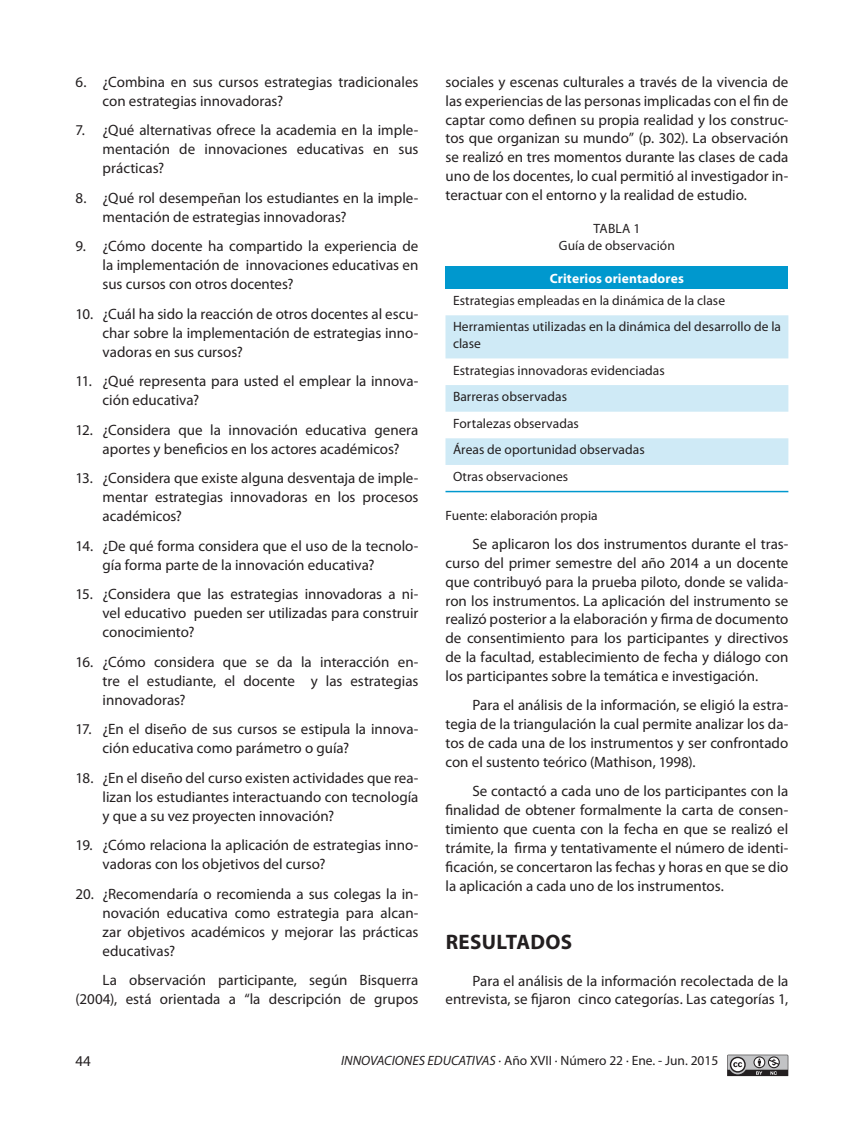
<style>
.page{position:relative;width:864px;height:1134px;background:#fff}
.page>*{position:absolute;margin:0;border:0;box-sizing:border-box;transform-origin:0 0}
._03-Subtitulo_1{font:700 21px "Myriad Pro";letter-spacing:.01em;color:#231f20}
._01-Texto_Normal{font:15px/19px "Myriad Pro";color:#231f20;text-align:justify}
._06-Cuadro_Contenido{font:13.5px/16.5px "Myriad Pro";letter-spacing:.005em;color:#231f20}
._06_1-Cuadro_Pie{font:13.5px "Myriad Pro";letter-spacing:.005em;color:#231f20}
._06-Cuadro_Contenido-2{font:700 13.5px "Myriad Pro";letter-spacing:.01em;color:#fff}
._05-Cuadro_Título{font:13.5px "Myriad Pro";letter-spacing:.005em;color:#231f20}
._05_1-Cuadro_Número{font:13.5px "Myriad Pro";letter-spacing:.02em;color:#231f20}
.s1{font-style:italic}
</style>
<div class="page">
<svg style="left:727px;top:1055px;width:61px;height:21px"></svg>
<div style="left:446px;top:267px;width:342px;height:22px;background:#0098ce"></div>
<svg style="left:446px;top:315px;width:342px;height:150px;fill:#cfeaf6"></svg>
<hr style="left:446px;top:491px;width:342px;height:1px;background:#0098ce">
<p class="_01-Texto_Normal" style="left:103px;top:72px;width:317px;text-indent:-27px">6. ¿Combina en sus cursos estrategias tradicionales con estrategias innovadoras?</p>
<p class="_01-Texto_Normal" style="left:103px;top:121px;width:317px;text-indent:-27px">7. ¿Qué alternativas ofrece la academia en la imple&shy;mentación de innovaciones educativas en sus prácticas?</p>
<p class="_01-Texto_Normal" style="left:103px;top:188px;width:317px;text-indent:-27px">8. ¿Qué rol desempeñan los estudiantes en la imple&shy;mentación de estrategias innovadoras?</p>
<p class="_01-Texto_Normal" style="left:103px;top:237px;width:317px;text-indent:-27px">9. ¿Cómo docente ha compartido la experiencia de la implementación de innovaciones educativas en sus cursos con otros docentes?</p>
<p class="_01-Texto_Normal" style="left:103px;top:304px;width:317px;text-indent:-27px">10. ¿Cuál ha sido la reacción de otros docentes al escu&shy;char sobre la implementación de estrategias inno&shy;vadoras en sus cursos?</p>
<p class="_01-Texto_Normal" style="left:103px;top:372px;width:317px;text-indent:-27px">11. ¿Qué representa para usted el emplear la innova&shy;ción educativa?</p>
<p class="_01-Texto_Normal" style="left:76px;top:420px;width:344px;text-align:center">12. ¿Considera que la innovación educativa genera aportes y beneficios en los actores académicos?</p>
<p class="_01-Texto_Normal" style="left:103px;top:469px;width:317px;text-indent:-27px">13. ¿Considera que existe alguna desventaja de imple&shy;mentar estrategias innovadoras en los procesos académicos?</p>
<p class="_01-Texto_Normal" style="left:103px;top:536px;width:317px;text-indent:-27px">14. ¿De qué forma considera que el uso de la tecnolo&shy;gía forma parte de la innovación educativa?</p>
<p class="_01-Texto_Normal" style="left:103px;top:585px;width:317px;text-indent:-27px">15. ¿Considera que las estrategias innovadoras a ni&shy;vel educativo pueden ser utilizadas para construir conocimiento?</p>
<p class="_01-Texto_Normal" style="left:103px;top:652px;width:317px;text-indent:-27px">16. ¿Cómo considera que se da la interacción en&shy;tre el estudiante, el docente y las estrategias innovadoras?</p>
<p class="_01-Texto_Normal" style="left:103px;top:720px;width:317px;text-indent:-27px">17. ¿En el diseño de sus cursos se estipula la innova&shy;ción educativa como parámetro o guía?</p>
<p class="_01-Texto_Normal" style="left:103px;top:768px;width:317px;text-indent:-27px">18. ¿En el diseño del curso existen actividades que rea&shy;lizan los estudiantes interactuando con tecnología y que a su vez proyecten innovación?</p>
<p class="_01-Texto_Normal" style="left:103px;top:836px;width:317px;text-indent:-27px">19. ¿Cómo relaciona la aplicación de estrategias inno&shy;vadoras con los objetivos del curso?</p>
<p class="_01-Texto_Normal" style="left:103px;top:884px;width:317px;text-indent:-27px">20. ¿Recomendaría o recomienda a sus colegas la in&shy;novación educativa como estrategia para alcan&shy;zar objetivos académicos y mejorar las prácticas educativas?</p>
<p class="_01-Texto_Normal" style="left:76px;top:971px;width:344px;text-align:right">La observación participante, según Bisquerra (2004), está orientada a “la descripción de grupos</p>
<p class="_01-Texto_Normal" style="left:446px;top:72px;width:344px">sociales y escenas culturales a través de la vivencia de las experiencias de las personas implicadas con el fin de captar como definen su propia realidad y los construc&shy;tos que organizan su mundo” (p. 302). La observación se realizó en tres momentos durante las clases de cada uno de los docentes, lo cual permitió al investigador in&shy;teractuar con el entorno y la realidad de estudio.</p>
<p class="_05_1-Cuadro_Número" style="left:594px;top:220px;width:48px">TABLA 1</p>
<p class="_05-Cuadro_Título" style="left:559px;top:237px;width:117px">Guía de observación</p>
<p class="_06-Cuadro_Contenido-2" style="left:550px;top:269px;width:136px">Criterios orientadores</p>
<p class="_06-Cuadro_Contenido" style="left:453px;top:292px;width:274px">Estrategias empleadas en la dinámica de la clase</p>
<p class="_06-Cuadro_Contenido" style="left:453px;top:318px;width:330px">Herramientas utilizadas en la dinámica del desarrollo de la clase</p>
<p class="_06-Cuadro_Contenido" style="left:453px;top:362px;width:213px">Estrategias innovadoras evidenciadas</p>
<p class="_06-Cuadro_Contenido" style="left:453px;top:388px;width:116px">Barreras observadas</p>
<p class="_06-Cuadro_Contenido" style="left:453px;top:415px;width:127px">Fortalezas observadas</p>
<p class="_06-Cuadro_Contenido" style="left:453px;top:441px;width:193px">Áreas de oportunidad observadas</p>
<p class="_06-Cuadro_Contenido" style="left:453px;top:468px;width:117px">Otras observaciones</p>
<p class="_06_1-Cuadro_Pie" style="left:446px;top:507px;width:154px">Fuente: elaboración propia</p>
<p class="_01-Texto_Normal" style="left:446px;top:534px;width:344px;text-indent:27px">Se aplicaron los dos instrumentos durante el tras&shy;curso del primer semestre del año 2014 a un docente que contribuyó para la prueba piloto, donde se valida&shy;ron los instrumentos. La aplicación del instrumento se realizó posterior a la elaboración y firma de documento de consentimiento para los participantes y directivos de la facultad, establecimiento de fecha y diálogo con los participantes sobre la temática e investigación.</p>
<p class="_01-Texto_Normal" style="left:446px;top:696px;width:344px;text-indent:27px">Para el análisis de la información, se eligió la estra&shy;tegia de la triangulación la cual permite analizar los da&shy;tos de cada una de los instrumentos y ser confrontado con el sustento teórico (Mathison, 1998).</p>
<p class="_01-Texto_Normal" style="left:446px;top:782px;width:344px;text-indent:27px">Se contactó a cada uno de los participantes con la finalidad de obtener formalmente la carta de consen&shy;timiento que cuenta con la fecha en que se realizó el trámite, la firma y tentativamente el número de identi&shy;ficación, se concertaron las fechas y horas en que se dio la aplicación a cada uno de los instrumentos.</p>
<p class="_03-Subtitulo_1" style="left:446px;top:929px;width:128px">RESULTADOS</p>
<p class="_01-Texto_Normal" style="left:446px;top:971px;width:344px;text-align:right">Para el análisis de la información recolectada de la entrevista, se fijaron cinco categorías. Las categorías 1,</p>
<p class="_01-Texto_Normal" style="left:76px;top:1051px;width:17px">44</p>
<p class="_06-Cuadro_Contenido" style="left:341px;top:1052px;width:379px"><span class="s1">INNOVACIONES EDUCATIVAS</span> · Año XVII · Número 22 · Ene. - Jun. 2015</p>
</div>
